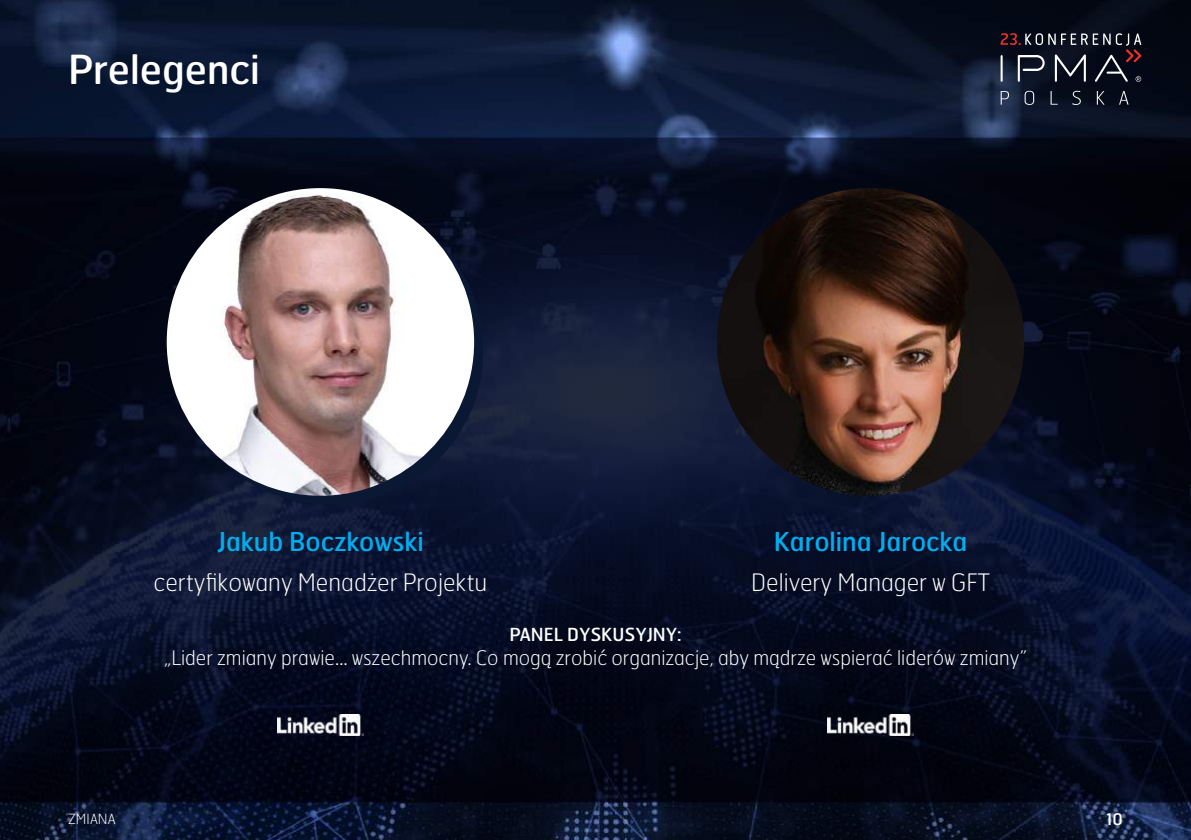
<style>
.page{position:relative;width:1191px;height:840px;background:#fff}
.page>*{position:absolute;margin:0;border:0;box-sizing:border-box;transform-origin:0 0}
.t1{font:40px "Hermes Pl";color:#fff}
.t2{font:26px "Hermes Pl";color:#00aeef}
.t3{font:100 24px "Hermes Pl";color:#fff}
.t4{font:100 20px "Hermes Pl";color:#fff}
.t5{font:18px "Hermes Pl";color:#fff}
.t6{font:16px "Hermes Pl";color:#fff}
.t7{font:100 14px "Hermes Pl";color:#fff}
</style>
<div class="page">
<img style="left:0;top:0;width:1191px;height:839px">
<svg style="left:1000px;top:91px;width:9px;height:14px"></svg>
<svg style="left:1024px;top:91px;width:10px;height:14px"></svg>
<svg style="left:1050px;top:91px;width:7px;height:14px"></svg>
<svg style="left:1072px;top:91px;width:8px;height:14px"></svg>
<svg style="left:1096px;top:91px;width:8px;height:14px"></svg>
<svg style="left:1119px;top:91px;width:9px;height:14px"></svg>
<svg style="left:1000px;top:33px;width:141px;height:49px;background:#2e2f3c"></svg>
<img style="left:277px;top:713px;width:86px;height:21px">
<svg style="left:175px;top:196px;width:308px;height:308px;background:#0c142c"></svg>
<img style="left:167px;top:188px;width:307px;height:307px;border-radius:154px">
<img style="left:717px;top:188px;width:307px;height:307px;border-radius:154px">
<img style="left:827px;top:713px;width:86px;height:21px">
<h1 class="t1" style="left:68px;top:44px;width:193px">Prelegenci</h1>
<h2 class="t2" style="left:217px;top:524px;width:208px">Jakub Boczkowski</h2>
<p class="t3" style="left:153px;top:567px;width:335px">certyfikowany Menadżer Projektu</p>
<h2 class="t2" style="left:774px;top:524px;width:195px">Karolina Jarocka</h2>
<p class="t3" style="left:751px;top:567px;width:240px">Delivery Manager w GFT</p>
<p class="t5" style="left:509px;top:622px;width:174px">PANEL DYSKUSYJNY:</p>
<p class="t4" style="left:164px;top:644px;width:864px">„Lider zmiany prawie… wszechmocny. Co mogą zrobić organizacje, aby mądrze wspierać liderów zmiany”</p>
<p class="t7" style="left:68px;top:810px;width:49px">ZMIANA</p>
<p class="t6" style="left:1106px;top:808px;width:18px">10</p>
</div>
